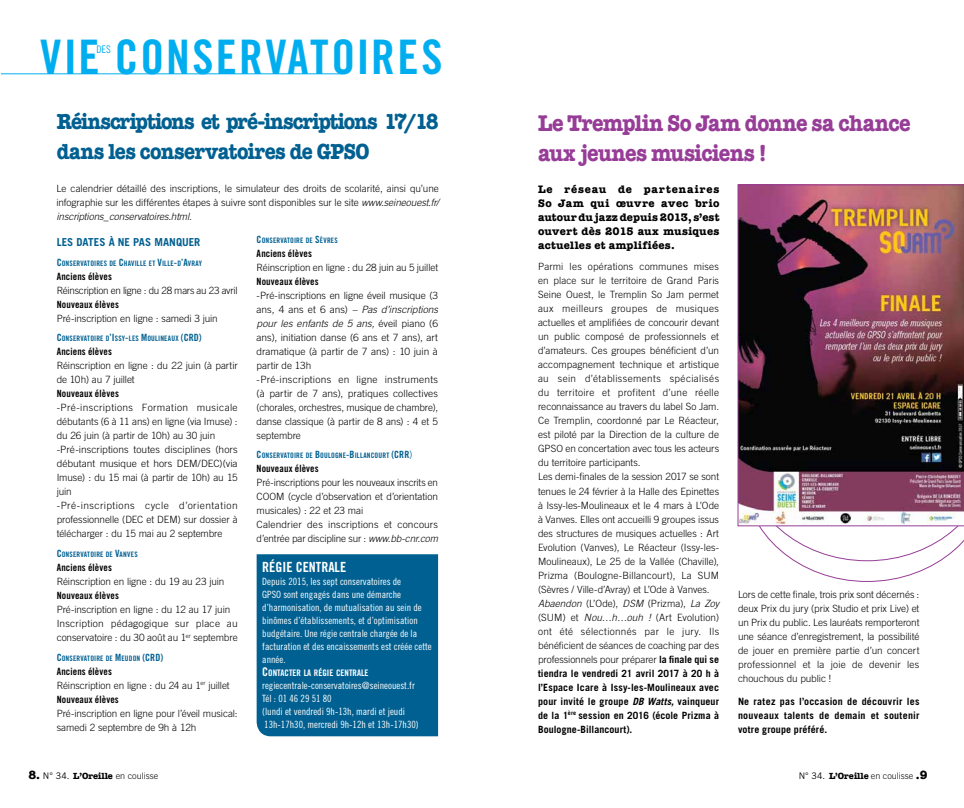
<style>
.page{position:relative;width:964px;height:808px;background:#fff}
.page>*{position:absolute;margin:0;border:0;box-sizing:border-box;transform-origin:0 0}
.t1{font:47.6px "Trade Gothic LT Std Bd Cn 20";letter-spacing:.05em;color:#00aeef}
.t2{font:700 23px/30px "American Typewriter";letter-spacing:-.025em;color:#973d97;scale:.9 1}
.t3{font:700 22px/30px "American Typewriter";letter-spacing:-.035em;color:#006091;scale:.9 1}
.t4{font:14px "Trade Gothic LT Std Bd Cn 20";color:#fff}
.t5{font:700 11px/14px "American Typewriter";letter-spacing:.02em;color:#000;text-align:justify}
.t6{font:700 11px "Trade Gothic LT Std";color:#006091}
.t7{font:10.5px "Trade Gothic LT Std Cn 18";color:#00aeef}
.t8{font:300 10px/14px "Trade Gothic LT Std";letter-spacing:-.005em;color:#000}
.t9{font:10px/13px "Trade Gothic LT Std Cn 18";color:#fff}
.t10{font:10px "Trade Gothic LT Std Bd Cn 20";letter-spacing:.015em;color:#000}
.t11{font:700 10px/14px "Trade Gothic LT Std";letter-spacing:.025em;color:#000;text-align:justify}
.t12{font:300 9px "Trade Gothic LT Std";color:#000}
.t13{font:9px "Trade Gothic LT Std Bd Cn 20";color:#fff}
.t14{font:7.5px "Trade Gothic LT Std Bd Cn 20";letter-spacing:.025em;color:#006091}
.s1{font-style:italic}
.s2{font-size:10px}
.s3{font-family:"Trade Gothic LT Std";font-weight:300;font-size:10px}
.s4{font-size:12px}
.s5{font-weight:700}
.s6{font-weight:700;font-style:italic}
.s7{font-family:"American Typewriter";font-weight:700;font-size:12px}
.s8{font-weight:400}
.s9{font-family:"American Typewriter";font-weight:700}
</style>
<div class="page">
<svg style="left:794px;top:561px;width:147px;height:21px"></svg>
<svg style="left:743px;top:526px;width:221px;height:35px"></svg>
<hr style="left:1px;top:74px;width:342px;height:1px;background:#00aeef">
<div style="left:257px;top:554px;width:181px;height:182px;background:#006091"></div>
<img style="left:737px;top:184px;width:227px;height:342px">
<h1 class="t1" style="left:40px;top:28px;width:404px">VIE CONSERVATOIRES</h1>
<p class="t7" style="left:96px;top:43px;width:16px">DES</p>
<h3 class="t3" style="left:57px;top:106px;width:426px">Réinscriptions et pré-inscriptions 17/18 dans les conservatoires de GPSO</h3>
<p class="t8" style="left:56px;top:181px;width:384px;text-align:justify">Le calendrier détaillé des inscriptions, le simulateur des droits de scolarité, ainsi qu’une infographie sur les différentes étapes à suivre sont disponibles sur le site <span class="s1">www.seineouest.fr/ inscriptions_conservatoires.html.</span></p>
<p class="t6" style="left:57px;top:235px;width:145px">LES DATES À NE PAS MANQUER</p>
<p class="t14" style="left:57px;top:258px;width:147px"><span class="s2">C</span>ONSERVATOIRES DE <span class="s2">C</span>HAVILLE ET <span class="s2">V</span>ILLE<span class="s2">-</span>D<span class="s2">’A</span>VRAY</p>
<p class="t10" style="left:57px;top:270px;width:57px">Anciens élèves</p>
<p class="t8" style="left:57px;top:283px;width:182px">Réinscription en ligne : du 28 mars au 23 avril</p>
<p class="t10" style="left:57px;top:298px;width:64px">Nouveaux élèves</p>
<p class="t8" style="left:57px;top:311px;width:163px">Pré-inscription en ligne : samedi 3 juin</p>
<p class="t14" style="left:57px;top:334px;width:146px"><span class="s2">C</span>ONSERVATOIRE D<span class="s2">’I</span>SSY<span class="s2">-</span>LES <span class="s2">M</span>OULINEAUX <span class="s2">(CRD)</span></p>
<p class="t10" style="left:57px;top:346px;width:57px">Anciens élèves</p>
<p class="t8" style="left:57px;top:359px;width:182px">Réinscription en ligne : du 22 juin (à partir de 10h) au 7 juillet</p>
<p class="t10" style="left:57px;top:388px;width:64px">Nouveaux élèves</p>
<p class="t8" style="left:57px;top:401px;width:183px">-Pré-inscriptions Formation musicale débutants (6 à 11 ans) en ligne (via Imuse) : du 26 juin (à partir de 10h) au 30 juin -Pré-inscriptions toutes disciplines (hors débutant musique et hors DEM/DEC)(via Imuse) : du 15 mai (à partir de 10h) au 15 juin<br>-Pré-inscriptions cycle d’orientation professionnelle (DEC et DEM) sur dossier à télécharger : du 15 mai au 2 septembre</p>
<p class="t14" style="left:57px;top:550px;width:82px"><span class="s2">C</span>ONSERVATOIRE DE <span class="s2">V</span>ANVES</p>
<p class="t10" style="left:57px;top:561px;width:57px">Anciens élèves</p>
<p class="t8" style="left:57px;top:574px;width:169px">Réinscription en ligne : du 19 au 23 juin</p>
<p class="t10" style="left:57px;top:589px;width:64px">Nouveaux élèves</p>
<p class="t8" style="left:57px;top:602px;width:183px">Pré-inscription en ligne : du 12 au 17 juin<br>Inscription pédagogique sur place au conservatoire : du 30 août au 1<sup>er</sup> septembre</p>
<p class="t14" style="left:57px;top:653px;width:108px"><span class="s2">C</span>ONSERVATOIRE DE <span class="s2">M</span>EUDON <span class="s2">(CRD)</span></p>
<p class="t10" style="left:57px;top:665px;width:57px">Anciens élèves</p>
<p class="t8" style="left:57px;top:678px;width:175px">Réinscription en ligne : du 24 au 1<sup>er</sup> juillet</p>
<p class="t10" style="left:57px;top:693px;width:64px">Nouveaux élèves</p>
<p class="t8" style="left:57px;top:706px;width:182px">Pré-inscription en ligne pour l’éveil musical: samedi 2 septembre de 9h à 12h</p>
<p class="t14" style="left:257px;top:235px;width:83px"><span class="s2">C</span>ONSERVATOIRE DE <span class="s2">S</span>ÈVRES</p>
<p class="t10" style="left:257px;top:247px;width:57px">Anciens élèves</p>
<p class="t8" style="left:257px;top:260px;width:183px">Réinscription en ligne : du 28 juin au 5 juillet</p>
<p class="t10" style="left:257px;top:275px;width:64px">Nouveaux élèves</p>
<p class="t8" style="left:257px;top:288px;width:183px">-Pré-inscriptions en ligne éveil musique (3 ans, 4 ans et 6 ans) <span class="s1">– Pas d’inscriptions pour les enfants de 5 ans,</span> éveil piano (6 ans), initiation danse (6 ans et 7 ans), art dramatique (à partir de 7 ans) : 10 juin à partir de 13h<br>-Pré-inscriptions en ligne instruments (à partir de 7 ans), pratiques collectives (chorales, orchestres, musique de chambre), danse classique (à partir de 8 ans) : 4 et 5 septembre</p>
<p class="t14" style="left:257px;top:451px;width:157px"><span class="s2">C</span>ONSERVATOIRE DE <span class="s2">B</span>OULOGNE<span class="s2">-B</span>ILLANCOURT <span class="s2">(CRR</span><span class="s3">)</span></p>
<p class="t10" style="left:257px;top:463px;width:64px">Nouveaux élèves</p>
<p class="t8" style="left:257px;top:475px;width:183px">Pré-inscriptions pour les nouveaux inscrits en COOM (cycle d’observation et d’orientation musicales) : 22 et 23 mai<br>Calendrier des inscriptions et concours d’entrée par discipline sur : <span class="s1">www.bb-cnr.com</span></p>
<h3 class="t4" style="left:262px;top:559px;width:85px">RÉGIE CENTRALE</h3>
<p class="t9" style="left:262px;top:575px;width:171px">Depuis 2015, les sept conservatoires de<br>GPSO sont engagés dans une démarche d’harmonisation, de mutualisation au sein de binômes d’établissements, et d’optimisation budgétaire. Une régie centrale chargée de la facturation et des encaissements est créée cette année.</p>
<p class="t13" style="left:262px;top:668px;width:108px"><span class="s4">C</span>ONTACTER LA RÉGIE CENTRALE</p>
<p class="t9" style="left:262px;top:679px;width:158px">regiecentrale-conservatoires@seineouest.fr Tél : 01 46 29 51 80<br>(lundi et vendredi 9h-13h, mardi et jeudi 13h-17h30, mercredi 9h-12h et 13h-17h30)</p>
<h2 class="t2" style="left:538px;top:108px;width:415px">Le Tremplin So Jam donne sa chance aux jeunes musiciens !</h2>
<p class="t5" style="left:538px;top:182px;width:183px">Le réseau de partenaires So Jam qui œuvre avec brio autour du jazz depuis 2013, s’est ouvert dès 2015 aux musiques actuelles et amplifiées.</p>
<p class="t8" style="left:538px;top:260px;width:183px">Parmi les opérations communes mises en place sur le territoire de Grand Paris Seine Ouest, le Tremplin So Jam permet aux meilleurs groupes de musiques actuelles et amplifiées de concourir devant un public composé de professionnels et d’amateurs. Ces groupes bénéficient d’un accompagnement technique et artistique au sein d’établissements spécialisés du territoire et profitent d’une réelle reconnaissance au travers du label So Jam.<br>Ce Tremplin, coordonné par Le Réacteur, est piloté par la Direction de la culture de GPSO en concertation avec tous les acteurs du territoire participants.<br>Les demi-finales de la session 2017 se sont tenues le 24 février à la Halle des Epinettes à Issy-les-Moulineaux et le 4 mars à L’Ode à Vanves. Elles ont accueilli 9 groupes issus des structures de musiques actuelles : Art Evolution (Vanves), Le Réacteur (Issy-les-Moulineaux), Le 25 de la Vallée (Chaville), Prizma (Boulogne-Billancourt), La SUM (Sèvres / Ville-d’Avray) et L’Ode à Vanves.<br><span class="s1">Abaendon</span> (L’Ode), <span class="s1">DSM</span> (Prizma), <span class="s1">La Zoy </span>(SUM) et <span class="s1">Nou…h…ouh !</span> (Art Evolution) ont été sélectionnés par le jury. Ils bénéficient de séances de coaching par des professionnels pour préparer <span class="s5">la finale qui se tiendra le vendredi 21 avril 2017 à 20 h à l’Espace Icare à Issy-les-Moulineaux avec pour invité le groupe</span> <span class="s6">DB Watts,</span> <span class="s5">vainqueur de la 1</span><sup>ère</sup> <span class="s5">session en 2016 (école Prizma à Boulogne-Billancourt).</span></p>
<p class="t8" style="left:738px;top:587px;width:183px;text-align:justify">Lors de cette finale, trois prix sont décernés : deux Prix du jury (prix Studio et prix Live) et un Prix du public. Les lauréats remporteront une séance d’enregistrement, la possibilité de jouer en première partie d’un concert professionnel et la joie de devenir les chouchous du public !</p>
<p class="t11" style="left:738px;top:694px;width:183px">Ne ratez pas l’occasion de découvrir les nouveaux talents de demain et soutenir votre groupe préféré.</p>
<p class="t12" style="left:28px;top:770px;width:131px"><span class="s7">8.</span> <span class="s8">N° 34.</span> <span class="s9">L’Oreille</span> en coulisse</p>
<p class="t12" style="left:799px;top:770px;width:130px"><span class="s8">N° 34.</span> <span class="s9">L’Oreille</span> en coulisse <span class="s7">.9</span></p>
</div>
